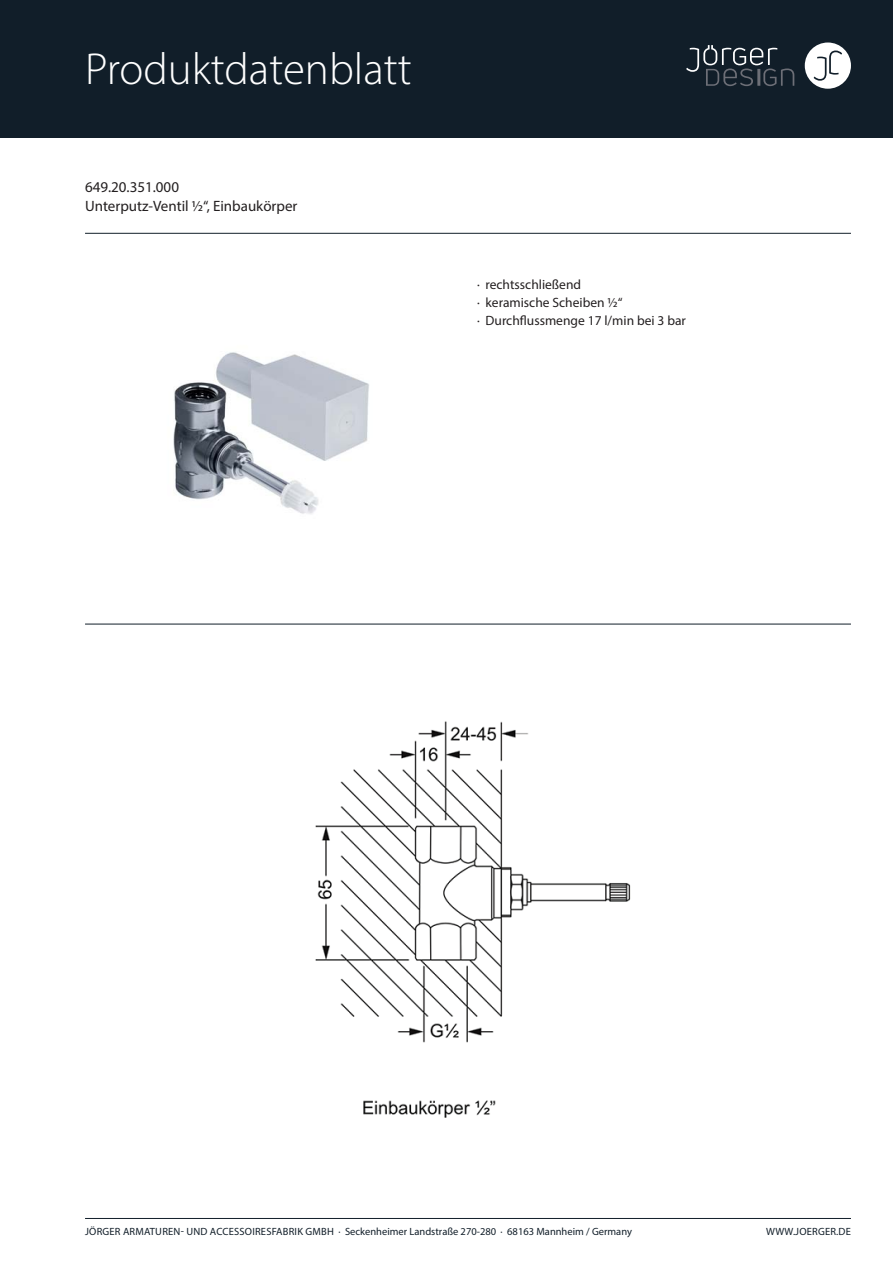
<style>
.page{position:relative;width:893px;height:1263px;background:#fff}
.page>*{position:absolute;margin:0;border:0;box-sizing:border-box;transform-origin:0 0}
.t1{font:300 45px "Myriad Pro";color:#fff}
.t2{font:15px "Myriad Pro";color:#231f20}
.t3{font:13.5px/18px "Myriad Pro";color:#231f20}
.t4{font:10.5px "Myriad Pro";letter-spacing:.005em;color:#111e29}
</style>
<div class="page">
<div style="left:0;top:0;width:893px;height:138px;background:#111e29"></div>
<div style="left:805px;top:43px;width:46px;height:46px;background:#fff;border-radius:50%"></div>
<svg style="left:814px;top:51px;width:28px;height:30px"></svg>
<svg style="left:686px;top:45px;width:108px;height:41px"></svg>
<hr style="left:85px;top:1218px;width:766px;height:1px;background:#111e29">
<hr style="left:85px;top:233px;width:766px;height:1px;background:#111e29">
<hr style="left:85px;top:624px;width:766px;height:1px;background:#111e29">
<img style="left:173px;top:352px;width:196px;height:162px">
<img style="left:315px;top:721px;width:316px;height:397px">
<h1 class="t1" style="left:85px;top:52px;width:328px">Produktdatenblatt</h1>
<h2 class="t2" style="left:85px;top:181px;width:95px">649.20.351.000</h2>
<h2 class="t2" style="left:85px;top:200px;width:214px">Unterputz-Ventil ½“, Einbaukörper</h2>
<p class="t3" style="left:477px;top:277px;width:210px">· rechtsschließend<br>· keramische Scheiben ½“<br>· Durchflussmenge 17 l/min bei 3 bar</p>
<p class="t4" style="left:85px;top:1228px;width:548px">JÖRGER ARMATUREN- UND ACCESSOIRESFABRIK GMBH · Seckenheimer Landstraße 270-280 · 68163 Mannheim / Germany</p>
<p class="t4" style="left:766px;top:1228px;width:86px">WWW.JOERGER.DE</p>
</div>
